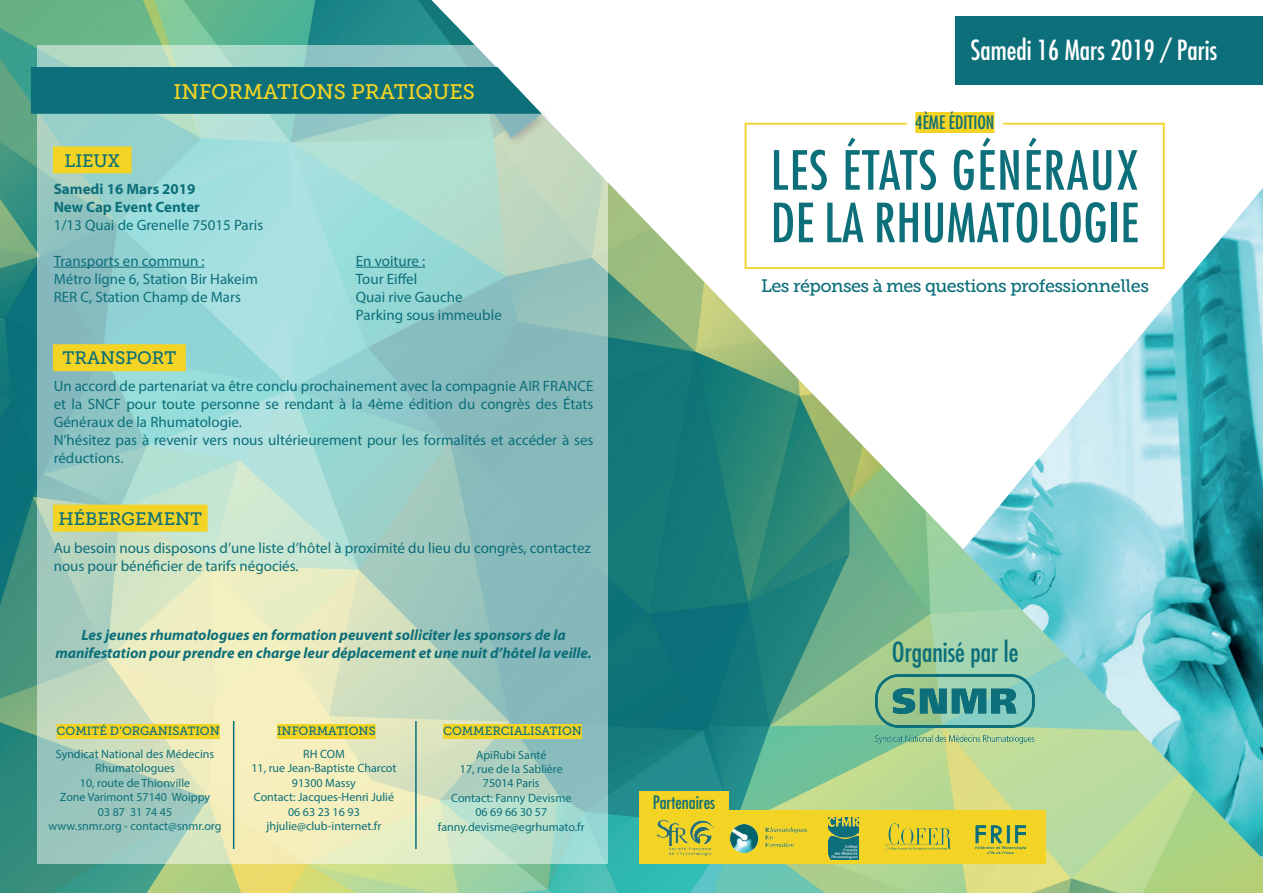
<style>
.page{position:relative;width:1263px;height:893px;background:#fff}
.page>*{position:absolute;margin:0;border:0;box-sizing:border-box;transform-origin:0 0}
.t1{font:condensed 52.5px/52.5px "Futura";letter-spacing:.01em;color:#0c6f7a}
.t2{font:condensed 27px "Futura";color:#fff}
.t3{font:condensed 27px "Futura";color:#0c6f7a}
.t4{font:21px "Museo Slab 500";color:#f3d323}
.t5{font:18px "Museo Slab 500";letter-spacing:-.03em;color:#0c6f7a}
.t6{font:condensed 18px "Futura";color:#0c6f7a}
.t7{font:18px "Museo Slab 500";color:#0c6f7a}
.t8{font:15px/18px "Myriad Pro";color:#0c6f7a}
.t9{font:italic 700 15px/18px "Myriad Pro";color:#0c6f7a;text-align:center}
.t10{font:700 15px/18px "Myriad Pro";color:#0c6f7a}
.t11{font:12px/14.4px "Myriad Pro";color:#0c6f7a;text-align:center}
.t12{font:12px "Museo Slab 500";color:#0c6f7a}
</style>
<div class="page">
<img style="left:0;top:0;width:1263px;height:893px">
<div style="left:745px;top:123px;width:419px;height:146px;border:2px solid #f3d323"></div>
<div style="left:907px;top:114px;width:95px;height:22px;background:#fff"></div>
<div style="left:915px;top:112px;width:79px;height:21px;background:#f3d323"></div>
<div style="left:955px;top:16px;width:308px;height:68px;background:#0c6f7a"></div>
<div style="left:639px;top:810px;width:406px;height:54px;background:#f3d323"></div>
<img style="left:657px;top:821px;width:56px;height:35px">
<img style="left:730px;top:825px;width:76px;height:27px">
<img style="left:829px;top:818px;width:29px;height:41px">
<img style="left:975px;top:825px;width:50px;height:29px">
<img style="left:886px;top:823px;width:65px;height:28px">
<div style="left:639px;top:791px;width:90px;height:19px;background:#f3d323"></div>
<img style="left:875px;top:674px;width:160px;height:69px">
<svg style="left:37px;top:46px;width:571px;height:818px;background:#afd5c7"></svg>
<svg style="left:31px;top:67px;width:511px;height:71px;background:#469599"></svg>
<hr style="left:415px;top:721px;width:2px;height:128px;background:#0c6f7a">
<div style="left:277px;top:724px;width:99px;height:15px;background:#f3d323"></div>
<div style="left:443px;top:724px;width:139px;height:15px;background:#f3d323"></div>
<hr style="left:54px;top:267px;width:151px;height:1px;background:#0c6f7a">
<hr style="left:356px;top:267px;width:69px;height:1px;background:#0c6f7a">
<div style="left:53px;top:146px;width:79px;height:27px;background:#f3d323"></div>
<div style="left:53px;top:344px;width:133px;height:27px;background:#f3d323"></div>
<div style="left:53px;top:505px;width:155px;height:27px;background:#f3d323"></div>
<hr style="left:233px;top:721px;width:1px;height:128px;background:#0c6f7a">
<div style="left:57px;top:724px;width:163px;height:15px;background:#f3d323"></div>
<p class="t5" style="left:65px;top:150px;width:57px">LIEUX</p>
<h3 class="t4" style="left:173px;top:80px;width:303px">INFORMATIONS PRATIQUES</h3>
<p class="t10" style="left:54px;top:179px;width:148px">Samedi 16 Mars 2019<br>New Cap Event Center</p>
<p class="t8" style="left:54px;top:215px;width:211px">1/13 Quai de Grenelle 75015 Paris</p>
<p class="t8" style="left:54px;top:251px;width:206px">Transports en commun :<br>Métro ligne 6, Station Bir Hakeim<br>RER C, Station Champ de Mars</p>
<p class="t8" style="left:356px;top:251px;width:147px">En voiture :<br>Tour Eiffel<br>Quai rive Gauche<br>Parking sous immeuble</p>
<p class="t7" style="left:62px;top:348px;width:115px">TRANSPORT</p>
<p class="t8" style="left:54px;top:376px;width:541px">Un accord de partenariat va être conclu prochainement avec la compagnie AIR FRANCE et la SNCF pour toute personne se rendant à la 4ème édition du congrès des États Généraux de la Rhumatologie.<br>N’hésitez pas à revenir vers nous ultérieurement pour les formalités et accéder à ses réductions.</p>
<p class="t7" style="left:58px;top:509px;width:145px">HÉBERGEMENT</p>
<p class="t8" style="left:54px;top:539px;width:539px">Au besoin nous disposons d’une liste d’hôtel à proximité du lieu du congrès, contactez nous pour bénéficier de tarifs négociés.</p>
<p class="t9" style="left:55px;top:625px;width:538px">Les jeunes rhumatologues en formation peuvent solliciter les sponsors de la manifestation pour prendre en charge leur déplacement et une nuit d’hôtel la veille.</p>
<p class="t12" style="left:57px;top:724px;width:165px">COMITÉ D’ORGANISATION</p>
<p class="t12" style="left:277px;top:724px;width:100px">INFORMATIONS</p>
<p class="t12" style="left:443px;top:724px;width:140px">COMMERCIALISATION</p>
<p class="t11" style="left:49px;top:747px;width:174px">Syndicat National des Médecins<br>Rhumatologues<br>10, route de Thionville<br>Zone Varimont 57140 Woippy<br>03 87 31 74 45<br>www.snmr.org - contact@snmr.org</p>
<p class="t11" style="left:251px;top:747px;width:147px">RH COM<br>11, rue Jean-Baptiste Charcot<br>91300 Massy<br>Contact: Jacques-Henri Julié<br>06 63 23 16 93 jhjulie@club-internet.fr</p>
<p class="t11" style="left:438px;top:747px;width:148px">ApiRubi Santé<br>17, rue de la Sablière<br>75014 Paris<br>Contact: Fanny Devisme<br>06 69 66 30 57 fanny.devisme@egrhumato.fr</p>
<h2 class="t2" style="left:971px;top:33px;width:248px">Samedi 16 Mars 2019 / Paris</h2>
<p class="t6" style="left:915px;top:111px;width:81px">4ÈME ÉDITION</p>
<h1 class="t1" style="left:771px;top:143px;width:369px">LES ÉTATS GÉNÉRAUX<br>DE LA RHUMATOLOGIE</h1>
<p class="t5" style="left:761px;top:276px;width:389px">Les réponses à mes questions professionnelles</p>
<p class="t6" style="left:653px;top:791px;width:64px">Partenaires</p>
<h2 class="t3" style="left:892px;top:635px;width:128px">Organisé par le</h2>
</div>
